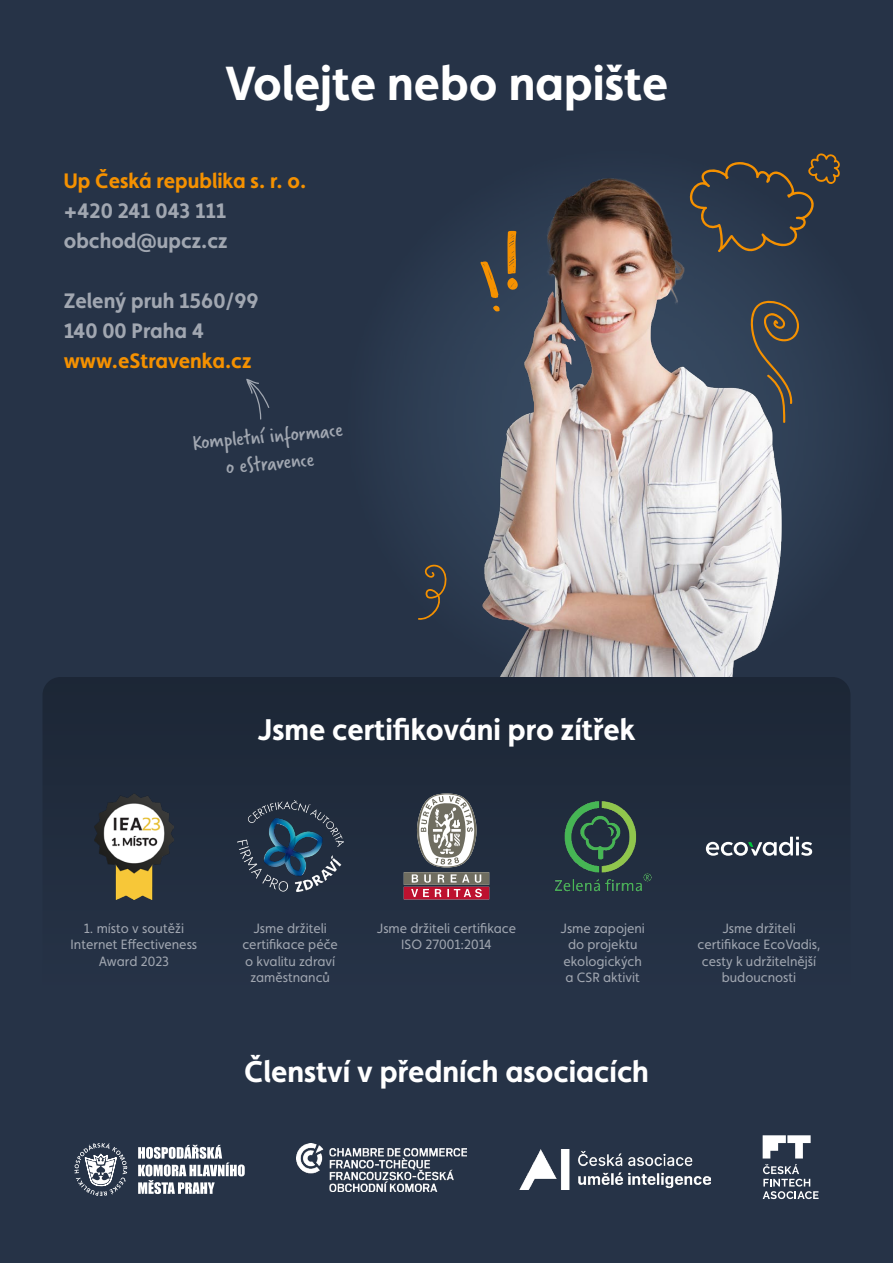
<style>
.page{position:relative;width:893px;height:1263px;background:#263347}
.page>*{position:absolute;margin:0;border:0;box-sizing:border-box;transform-origin:0 0}
.t1{font:700 48px "Faricy New";color:#fff}
.t2{font:700 30px "Faricy New";color:#fff}
.t3{font:22.5px/27px "Verveine";color:#a1a7b1;text-align:center}
.t4{font:700 21px/30px "Faricy New";color:#a1a7b1}
.t5{font:700 21px "Faricy New";color:#f59100}
.t6{font:13.5px/16.5px "Faricy New";color:#a1a7b1;text-align:center}
</style>
<div class="page">
<div style="left:408px;top:351px;width:419px;height:139px;background:#2d3c52"></div>
<svg style="left:817px;top:153px;width:23px;height:31px"></svg>
<img style="left:422px;top:156px;width:399px;height:521px">
<svg style="left:750px;top:295px;width:52px;height:128px"></svg>
<div style="left:43px;top:677px;width:807px;height:223px;background:#1f2a3a"></div>
<svg style="left:404px;top:793px;width:85px;height:106px"></svg>
<img style="left:550px;top:797px;width:106px;height:98px">
<svg style="left:706px;top:837px;width:106px;height:19px"></svg>
<img style="left:95px;top:793px;width:78px;height:106px">
<img style="left:237px;top:801px;width:106px;height:91px">
<svg style="left:763px;top:1135px;width:48px;height:23px"></svg>
<svg style="left:763px;top:1164px;width:56px;height:35px"></svg>
<img style="left:297px;top:1143px;width:170px;height:48px">
<img style="left:520px;top:1149px;width:190px;height:40px">
<svg style="left:74px;top:1143px;width:53px;height:53px"></svg>
<svg style="left:138px;top:1145px;width:107px;height:49px"></svg>
<svg style="left:246px;top:379px;width:24px;height:41px"></svg>
<h1 class="t1" style="left:225px;top:54px;width:445px">Volejte nebo napište</h1>
<h3 class="t5" style="left:64px;top:168px;width:244px">Up Česká republika s. r. o.</h3>
<h3 class="t4" style="left:64px;top:196px;width:165px">+420 241 043 111 obchod@upcz.cz</h3>
<h3 class="t4" style="left:64px;top:286px;width:196px">Zelený pruh 1560/99<br>140 00 Praha 4</h3>
<h3 class="t5" style="left:64px;top:348px;width:189px">www.eStravenka.cz</h3>
<h3 class="t3" style="left:191px;top:429px;width:152px;rotate:-5deg">Kompletní informace o eStravence</h3>
<h2 class="t2" style="left:257px;top:711px;width:380px">Jsme certifikováni pro zítřek</h2>
<p class="t6" style="left:71px;top:920px;width:128px">1. místo v soutěži<br>Internet Effectiveness<br>Award 2023</p>
<p class="t6" style="left:242px;top:920px;width:97px">Jsme držiteli certifikace péče o kvalitu zdraví zaměstnanců</p>
<p class="t6" style="left:377px;top:920px;width:141px">Jsme držiteli certifikace<br>ISO 27001:2014</p>
<p class="t6" style="left:560px;top:920px;width:86px">Jsme zapojeni do projektu ekologických a CSR aktivit</p>
<p class="t6" style="left:698px;top:920px;width:124px">Jsme držiteli certifikace EcoVadis, cesty k udržitelnější budoucnosti</p>
<h2 class="t2" style="left:244px;top:1053px;width:406px">Členství v předních asociacích</h2>
</div>
